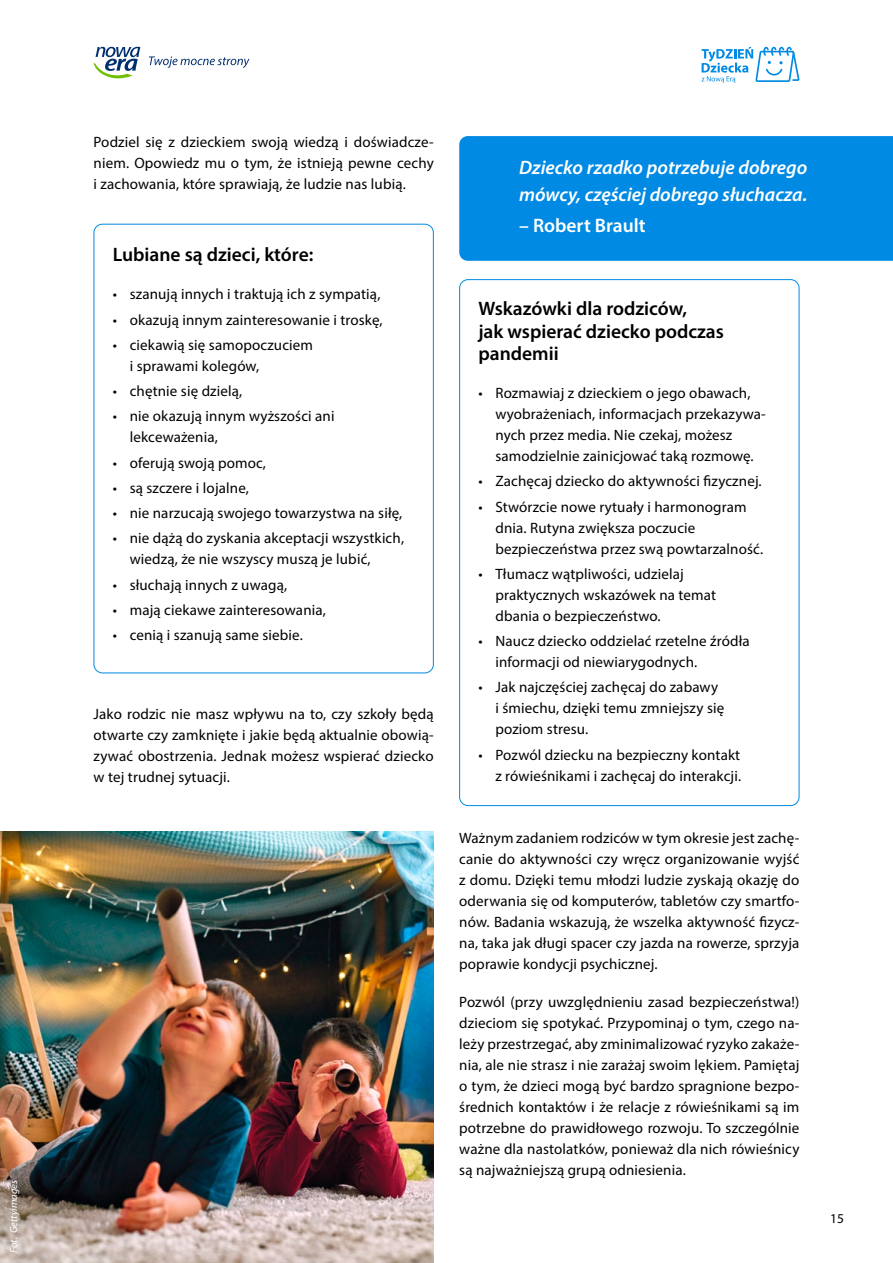
<style>
.page{position:relative;width:893px;height:1263px;background:#fff}
.page>*{position:absolute;margin:0;border:0;box-sizing:border-box;transform-origin:0 0}
.t1{font:600 19.5px/22.5px "Myriad Pro";color:#000}
.t2{font:italic 600 19.5px/27px "Myriad Pro";color:#fff}
.t3{font:600 19.5px "Myriad Pro";color:#fff}
.t4{font:15px/21px "Myriad Pro";letter-spacing:.01em;color:#000}
.t5{font:13.5px "Myriad Pro";color:#000}
.t6{font:italic 10.5px "Myriad Pro";color:#fff}
</style>
<div class="page">
<img style="left:0;top:831px;width:434px;height:432px">
<div style="left:459px;top:136px;width:434px;height:125px;background:#008ae4"></div>
<div style="left:94px;top:224px;width:340px;height:449px;border:1px solid #008ae4;border-radius:9px"></div>
<svg style="left:94px;top:47px;width:46px;height:32px"></svg>
<svg style="left:149px;top:56px;width:100px;height:12px"></svg>
<svg style="left:702px;top:47px;width:97px;height:36px"></svg>
<p class="t6" style="left:7px;top:1252px;width:74px;rotate:-90deg">Fot. Gettyimages</p>
<p class="t4" style="left:94px;top:132px;width:342px;text-align:justify">Podziel się z dzieckiem swoją wiedzą i doświadcze&shy;niem. Opowiedz mu o tym, że istnieją pewne cechy i zachowania, które sprawiają, że ludzie nas lubią.</p>
<h1 class="t1" style="left:113px;top:243px;width:202px">Lubiane są dzieci, które:</h1>
<p class="t4" style="left:113px;top:283px;width:269px">• szanują innych i traktują ich z sympatią,</p>
<p class="t4" style="left:113px;top:309px;width:271px">• okazują innym zainteresowanie i troskę,</p>
<p class="t4" style="left:130px;top:334px;width:185px;text-indent:-17px">• ciekawią się samopoczuciem i sprawami kolegów,</p>
<p class="t4" style="left:113px;top:380px;width:131px">• chętnie się dzielą,</p>
<p class="t4" style="left:130px;top:405px;width:206px;text-indent:-17px">• nie okazują innym wyższości ani lekceważenia,</p>
<p class="t4" style="left:113px;top:452px;width:155px">• oferują swoją pomoc,</p>
<p class="t4" style="left:113px;top:477px;width:138px">• są szczere i lojalne,</p>
<p class="t4" style="left:113px;top:502px;width:291px">• nie narzucają swojego towarzystwa na siłę,</p>
<p class="t4" style="left:130px;top:527px;width:276px;text-indent:-17px">• nie dążą do zyskania akceptacji wszystkich, wiedzą, że nie wszyscy muszą je lubić,</p>
<p class="t4" style="left:113px;top:574px;width:176px">• słuchają innych z uwagą,</p>
<p class="t4" style="left:113px;top:599px;width:215px">• mają ciekawe zainteresowania,</p>
<p class="t4" style="left:113px;top:624px;width:192px">• cenią i szanują same siebie.</p>
<p class="t4" style="left:94px;top:703px;width:342px;text-align:justify">Jako rodzic nie masz wpływu na to, czy szkoły będą otwarte czy zamknięte i jakie będą aktualnie obowią&shy;zywać obostrzenia. Jednak możesz wspierać dziecko w tej trudnej sytuacji.</p>
<h1 class="t2" style="left:519px;top:154px;width:290px">Dziecko rzadko potrzebuje dobrego mówcy, częściej dobrego słuchacza.</h1>
<h1 class="t3" style="left:519px;top:213px;width:128px">– Robert Brault</h1>
<h1 class="t1" style="left:478px;top:297px;width:247px">Wskazówki dla rodziców,<br>jak wspierać dziecko podczas pandemii</h1>
<p class="t4" style="left:495px;top:382px;width:272px;text-indent:-17px">• Rozmawiaj z dzieckiem o jego obawach, wyobrażeniach, informacjach przekazywa&shy;nych przez media. Nie czekaj, możesz samodzielnie zainicjować taką rozmowę.</p>
<p class="t4" style="left:478px;top:471px;width:285px">• Zachęcaj dziecko do aktywności fizycznej.</p>
<p class="t4" style="left:495px;top:496px;width:269px;text-indent:-17px">• Stwórzcie nowe rytuały i harmonogram dnia. Rutyna zwiększa poczucie bezpieczeństwa przez swą powtarzalność.</p>
<p class="t4" style="left:495px;top:563px;width:222px;text-indent:-17px">• Tłumacz wątpliwości, udzielaj praktycznych wskazówek na temat dbania o bezpieczeństwo.</p>
<p class="t4" style="left:495px;top:630px;width:256px;text-indent:-17px">• Naucz dziecko oddzielać rzetelne źródła informacji od niewiarygodnych.</p>
<p class="t4" style="left:495px;top:677px;width:230px;text-indent:-17px">• Jak najczęściej zachęcaj do zabawy i śmiechu, dzięki temu zmniejszy się poziom stresu.</p>
<p class="t4" style="left:478px;top:744px;width:264px;text-align:right">• Pozwól dziecku na bezpieczny kontakt z rówieśnikami i zachęcaj do interakcji.</p>
<p class="t4" style="left:459px;top:827px;width:342px;text-align:justify">Ważnym zadaniem rodziców w tym okresie jest zachę&shy;canie do aktywności czy wręcz organizowanie wyjść z domu. Dzięki temu młodzi ludzie zyskają okazję do oderwania się od komputerów, tabletów czy smartfo&shy;nów. Badania wskazują, że wszelka aktywność fizycz&shy;na, taka jak długi spacer czy jazda na rowerze, sprzyja poprawie kondycji psychicznej.</p>
<p class="t4" style="left:459px;top:991px;width:342px;text-align:justify">Pozwól (przy uwzględnieniu zasad bezpieczeństwa!) dzieciom się spotykać. Przypominaj o tym, czego na&shy;leży przestrzegać, aby zminimalizować ryzyko zakaże&shy;nia, ale nie strasz i nie zarażaj swoim lękiem. Pamiętaj o tym, że dzieci mogą być bardzo spragnione bezpo&shy;średnich kontaktów i że relacje z rówieśnikami są im potrzebne do prawidłowego rozwoju. To szczególnie ważne dla nastolatków, ponieważ dla nich rówieśnicy są najważniejszą grupą odniesienia.</p>
<p class="t5" style="left:830px;top:1210px;width:15px">15</p>
</div>
